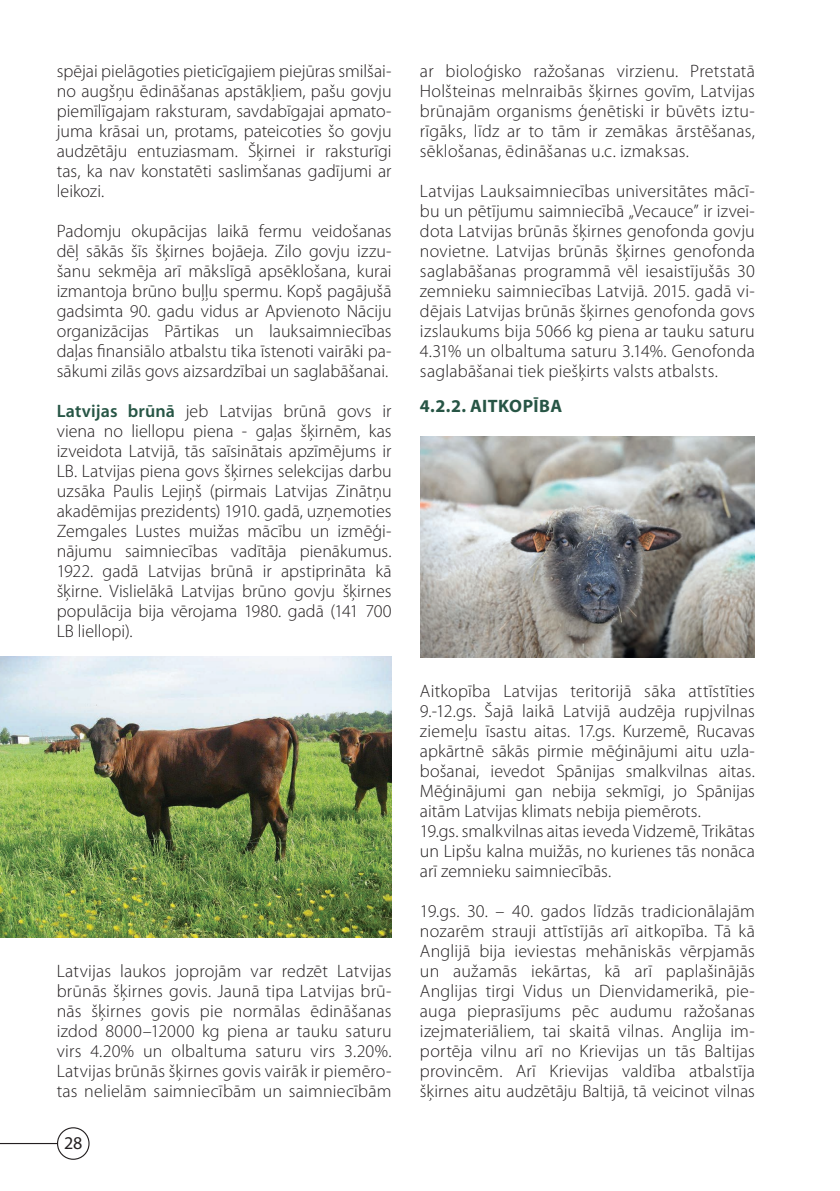
<style>
.page{position:relative;width:840px;height:1191px;background:#fff}
.page>*{position:absolute;margin:0;border:0;box-sizing:border-box;transform-origin:0 0}
.t1{font:300 18px/20px "Myriad Pro";letter-spacing:.005em;color:#231f20;text-align:justify}
.t2{font:700 18px "Myriad Pro";letter-spacing:.025em;color:#275545}
.t3{font:18px "Myriad Pro";color:#231f20}
.s1{font-weight:600;color:#275545}
</style>
<div class="page">
<img style="left:0;top:657px;width:391px;height:280px">
<img style="left:420px;top:437px;width:334px;height:221px">
<div style="left:57px;top:1127px;width:32px;height:32px;border:1px solid #231f20;border-radius:50%"></div>
<hr style="left:0;top:1143px;width:58px;height:1px;background:#231f20">
<p class="t1" style="left:57px;top:61px;width:336px">spējai pielāgoties pieticīgajiem piejūras smilšai&shy;no augšņu ēdināšanas apstākļiem, pašu govju piemīlīgajam raksturam, savdabīgajai apmato&shy;juma krāsai un, protams, pateicoties šo govju audzētāju entuziasmam. Šķirnei ir raksturīgi tas, ka nav konstatēti saslimšanas gadījumi ar leikozi.</p>
<p class="t1" style="left:57px;top:221px;width:336px">Padomju okupācijas laikā fermu veidošanas dēļ sākās šīs šķirnes bojāeja. Zilo govju izzu&shy;šanu sekmēja arī mākslīgā apsēklošana, kurai izmantoja brūno buļļu spermu. Kopš pagājušā gadsimta 90. gadu vidus ar Apvienoto Nāciju organizācijas Pārtikas un lauksaimniecības daļas finansiālo atbalstu tika īstenoti vairāki pa&shy;sākumi zilās govs aizsardzībai un saglabāšanai.</p>
<p class="t1" style="left:57px;top:401px;width:336px"><span class="s1">Latvijas brūnā</span> jeb Latvijas brūnā govs ir viena no liellopu piena - gaļas šķirnēm, kas izveidota Latvijā, tās saīsinātais apzīmējums ir LB. Latvijas piena govs šķirnes selekcijas darbu uzsāka Paulis Lejiņš (pirmais Latvijas Zinātņu akadēmijas prezidents) 1910. gadā, uzņemoties Zemgales Lustes muižas mācību un izmēģi&shy;nājumu saimniecības vadītāja pienākumus.<br>1922. gadā Latvijas brūnā ir apstiprināta kā šķirne. Vislielākā Latvijas brūno govju šķirnes populācija bija vērojama 1980. gadā (141 700<br>LB liellopi).</p>
<p class="t1" style="left:57px;top:961px;width:336px">Latvijas laukos joprojām var redzēt Latvijas brūnās šķirnes govis. Jaunā tipa Latvijas brū&shy;nās šķirnes govis pie normālas ēdināšanas izdod 8000–12000 kg piena ar tauku saturu virs 4.20% un olbaltuma saturu virs 3.20%.<br>Latvijas brūnās šķirnes govis vairāk ir piemēro&shy;tas nelielām saimniecībām un saimniecībām</p>
<p class="t3" style="left:64px;top:1132px;width:20px">28</p>
<p class="t1" style="left:420px;top:61px;width:336px">ar bioloģisko ražošanas virzienu. Pretstatā Holšteinas melnraibās šķirnes govīm, Latvijas brūnajām organisms ģenētiski ir būvēts iztu&shy;rīgāks, līdz ar to tām ir zemākas ārstēšanas, sēklošanas, ēdināšanas u.c. izmaksas.</p>
<p class="t1" style="left:420px;top:181px;width:336px">Latvijas Lauksaimniecības universitātes mācī&shy;bu un pētījumu saimniecībā „Vecauce” ir izvei&shy;dota Latvijas brūnās šķirnes genofonda govju novietne. Latvijas brūnās šķirnes genofonda saglabāšanas programmā vēl iesaistījušās 30 zemnieku saimniecības Latvijā. 2015. gadā vi&shy;dējais Latvijas brūnās šķirnes genofonda govs izslaukums bija 5066 kg piena ar tauku saturu 4.31% un olbaltuma saturu 3.14%. Genofonda saglabāšanai tiek piešķirts valsts atbalsts.</p>
<p class="t2" style="left:420px;top:396px;width:144px">4.2.2. AITKOPĪBA</p>
<p class="t1" style="left:420px;top:681px;width:336px;text-align:left">Aitkopība Latvijas teritorijā sāka attīstīties 9.-12.gs. Šajā laikā Latvijā audzēja rupjvilnas ziemeļu īsastu aitas. 17.gs. Kurzemē, Rucavas apkārtnē sākās pirmie mēģinājumi aitu uzla&shy;bošanai, ievedot Spānijas smalkvilnas aitas.<br>Mēģinājumi gan nebija sekmīgi, jo Spānijas aitām Latvijas klimats nebija piemērots.<br>19.gs. smalkvilnas aitas ieveda Vidzemē, Trikātas un Lipšu kalna muižās, no kurienes tās nonāca arī zemnieku saimniecībās.</p>
<p class="t1" style="left:420px;top:901px;width:336px">19.gs. 30. – 40. gados līdzās tradicionālajām nozarēm strauji attīstījās arī aitkopība. Tā kā Anglijā bija ieviestas mehāniskās vērpjamās un aužamās iekārtas, kā arī paplašinājās Anglijas tirgi Vidus un Dienvidamerikā, pie&shy;auga pieprasījums pēc audumu ražošanas izejmateriāliem, tai skaitā vilnas. Anglija im&shy;portēja vilnu arī no Krievijas un tās Baltijas provincēm. Arī Krievijas valdība atbalstīja šķirnes aitu audzētāju Baltijā, tā veicinot vilnas</p>
</div>
